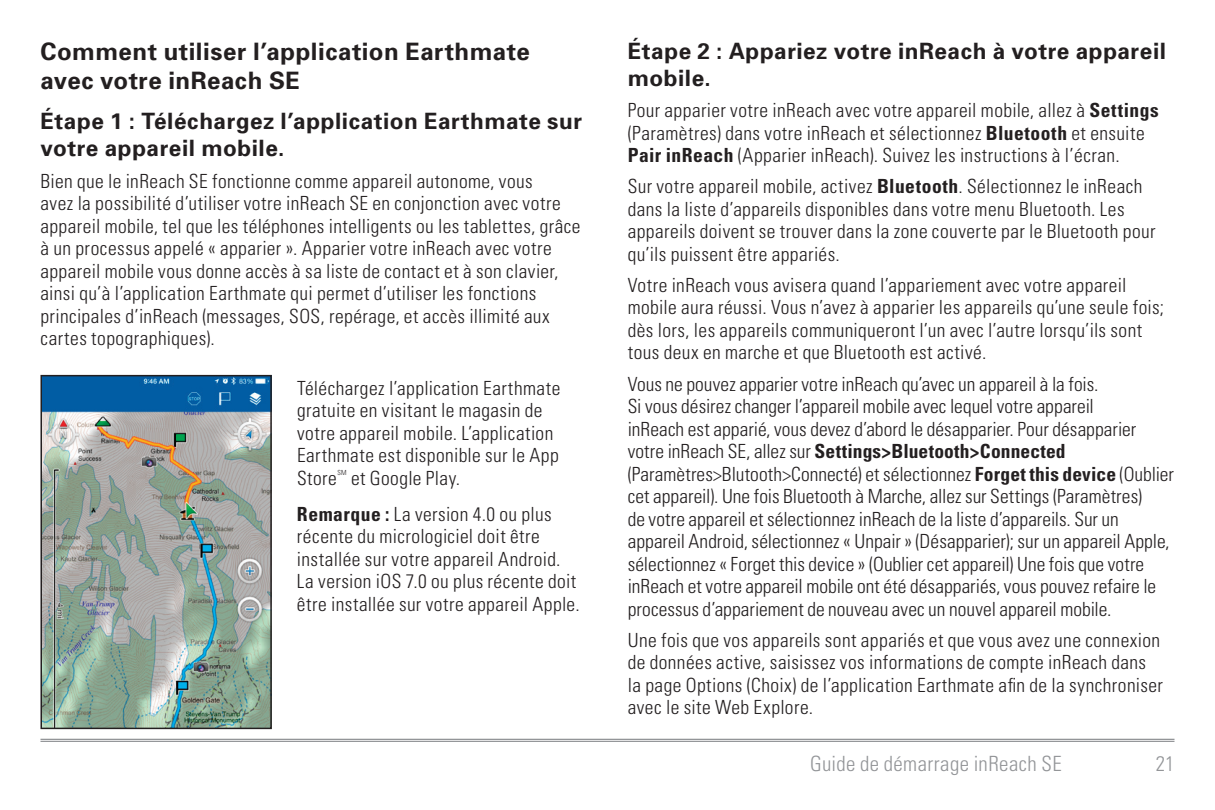
<style>
.page{position:relative;width:1215px;height:810px;background:#fff}
.page>*{position:absolute;margin:0;border:0;box-sizing:border-box;transform-origin:0 0}
.t1{font:700 24px/28.8px "Univers";letter-spacing:.02em;color:#231f20}
.t2{font:700 22.5px/27px "Univers";letter-spacing:.025em;color:#231f20}
.t3{font:300 condensed 21px "Univers";letter-spacing:.02em;color:#939598}
.t4{font:300 condensed 19.5px/22.5px "Univers";letter-spacing:.02em;color:#231f20}
.t5{font:300 condensed 6.9px "Univers";color:#231f20}
.s1{font-weight:700}
</style>
<div class="page">
<hr style="left:40px;top:741px;width:1134px;height:1px;background:#939598">
<hr style="left:40px;top:739px;width:1134px;height:1px;background:#939598">
<img style="left:43px;top:378px;width:226px;height:348px">
<div style="left:40px;top:375px;width:232px;height:354px;border:2px solid #231f20"></div>
<p class="t1" style="left:40px;top:36px;width:491px">Comment utiliser l’application Earthmate avec votre inReach SE</p>
<p class="t2" style="left:40px;top:107px;width:543px">Étape 1 : Téléchargez l’application Earthmate sur votre appareil mobile.</p>
<p class="t4" style="left:40px;top:169px;width:542px">Bien que le inReach SE fonctionne comme appareil autonome, vous<br>avez la possibilité d’utiliser votre inReach SE en conjonction avec votre appareil mobile, tel que les téléphones intelligents ou les tablettes, grâce à un processus appelé « apparier ». Apparier votre inReach avec votre appareil mobile vous donne accès à sa liste de contact et à son clavier, ainsi qu’à l’application Earthmate qui permet d’utiliser les fonctions principales d’inReach (messages, SOS, repérage, et accès illimité aux cartes topographiques).</p>
<p class="t4" style="left:297px;top:376px;width:265px">Téléchargez l’application Earthmate gratuite en visitant le magasin de votre appareil mobile. L’application<br>Earthmate est disponible sur le App<br>Store</p>
<p class="t5" style="left:338px;top:468px;width:11px">SM</p>
<p class="t4" style="left:297px;top:459px;width:256px;line-height:36px;text-indent:54px">et Google Play.<br><span class="s1">Remarque :</span> La version 4.0 ou plus</p>
<p class="t4" style="left:297px;top:525px;width:284px">récente du micrologiciel doit être installée sur votre appareil Android.<br>La version iOS 7.0 ou plus récente doit être installée sur votre appareil Apple.</p>
<p class="t2" style="left:628px;top:37px;width:540px">Étape 2 : Appariez votre inReach à votre appareil mobile.</p>
<p class="t4" style="left:628px;top:99px;width:533px">Pour apparier votre inReach avec votre appareil mobile, allez à <span class="s1">Settings </span>(Paramètres) dans votre inReach et sélectionnez <span class="s1">Bluetooth</span> et ensuite<br><span class="s1">Pair inReach</span> (Apparier inReach). Suivez les instructions à l’écran.</p>
<p class="t4" style="left:628px;top:175px;width:529px">Sur votre appareil mobile, activez <span class="s1">Bluetooth</span>. Sélectionnez le inReach dans la liste d’appareils disponibles dans votre menu Bluetooth. Les appareils doivent se trouver dans la zone couverte par le Bluetooth pour qu’ils puissent être appariés.</p>
<p class="t4" style="left:628px;top:273px;width:538px">Votre inReach vous avisera quand l’appariement avec votre appareil mobile aura réussi. Vous n’avez à apparier les appareils qu’une seule fois; dès lors, les appareils communiqueront l’un avec l’autre lorsqu’ils sont tous deux en marche et que Bluetooth est activé.</p>
<p class="t4" style="left:628px;top:372px;width:548px">Vous ne pouvez apparier votre inReach qu’avec un appareil à la fois.<br>Si vous désirez changer l’appareil mobile avec lequel votre appareil<br>inReach est apparié, vous devez d’abord le désapparier. Pour désapparier votre inReach SE, allez sur <span class="s1">Settings&gt;Bluetooth&gt;Connected </span>(Paramètres&gt;Blutooth&gt;Connecté) et sélectionnez <span class="s1">Forget this device</span> (Oublier cet appareil). Une fois Bluetooth à Marche, allez sur Settings (Paramètres)<br>de votre appareil et sélectionnez inReach de la liste d’appareils. Sur un appareil Android, sélectionnez « Unpair » (Désapparier); sur un appareil Apple, sélectionnez « Forget this device » (Oublier cet appareil) Une fois que votre inReach et votre appareil mobile ont été désappariés, vous pouvez refaire le processus d’appariement de nouveau avec un nouvel appareil mobile.</p>
<p class="t4" style="left:628px;top:628px;width:537px">Une fois que vos appareils sont appariés et que vous avez une connexion de données active, saisissez vos informations de compte inReach dans la page Options (Choix) de l’application Earthmate afin de la synchroniser avec le site Web Explore.</p>
<p class="t3" style="left:810px;top:751px;width:253px">Guide de démarrage inReach SE</p>
<p class="t3" style="left:1156px;top:751px;width:20px">21</p>
</div>
